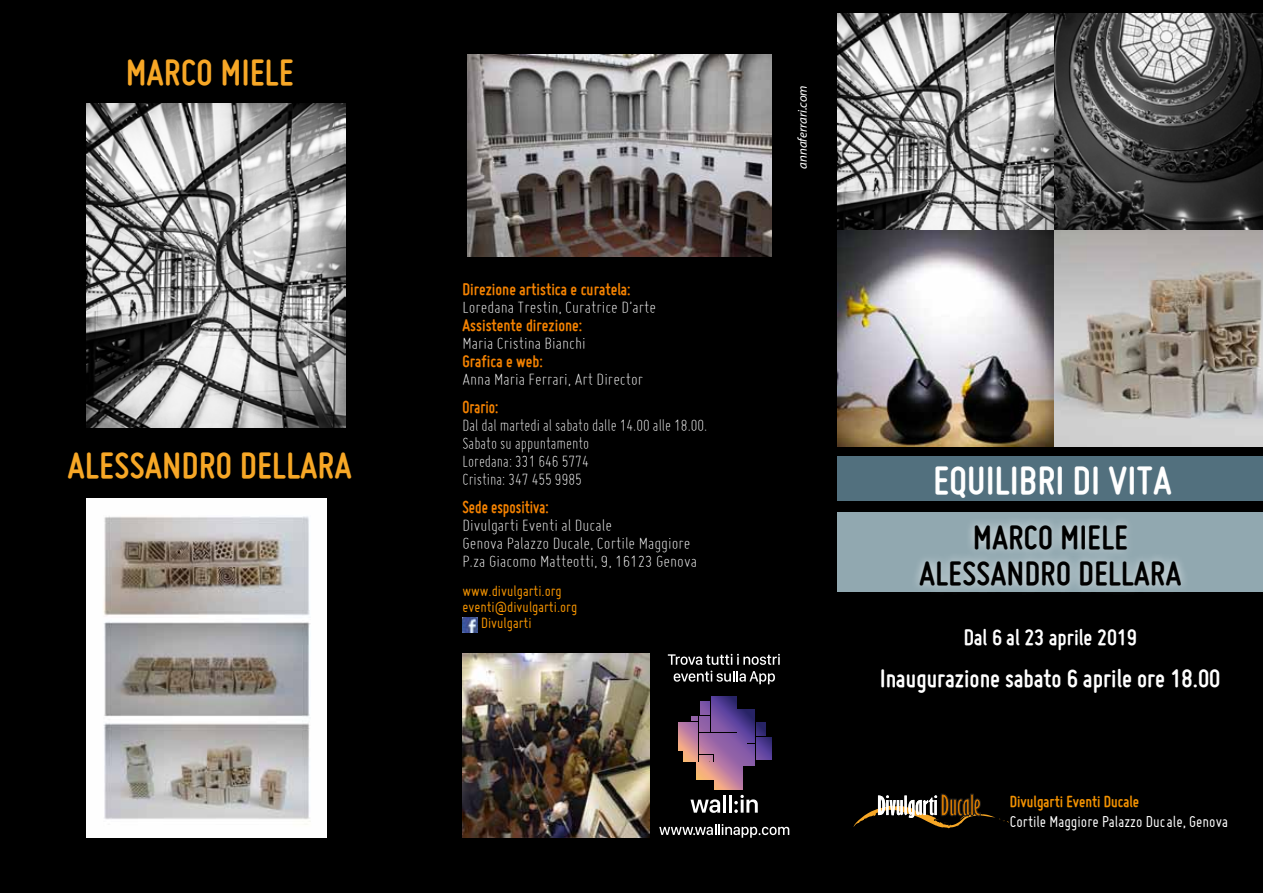
<style>
.page{position:relative;width:1263px;height:893px;background:#000}
.page>*{position:absolute;margin:0;border:0;box-sizing:border-box;transform-origin:0 0}
.t1{font:700 42px "Miso";letter-spacing:.015em;color:#fff}
.t2{font:700 39px "Miso";letter-spacing:.015em;color:#f7a726}
.t3{font:700 36px/36px "Miso";letter-spacing:.015em;color:#000;text-align:right}
.t4{font:700 27px "Miso";color:#fff}
.t5{font:700 24px "Miso";color:#fff}
.t6{font:700 18.75px "Miso";color:#f48200;scale:.9 1}
.t7{font:300 18px/18px "Miso";color:#fff}
.t8{font:300 18px/18px "Miso";color:#fff;scale:.9 1}
.t9{font:700 18px "Miso";color:#f48200}
.t10{font:italic 18px "Myriad Arabic";color:#fff}
.t11{font:17.1px "Miso";color:#fff}
.t12{font:700 17.1px "Miso";color:#f39200}
.t13{font:16.2px "Miso";color:#f39300}
</style>
<div class="page">
<img style="left:468px;top:54px;width:303px;height:202px">
<img style="left:462px;top:654px;width:187px;height:184px">
<img style="left:838px;top:13px;width:425px;height:434px">
<img style="left:86px;top:498px;width:240px;height:340px">
<svg style="left:853px;top:793px;width:156px;height:35px"></svg>
<div style="left:838px;top:512px;width:425px;height:80px;background:#91a8b0"></div>
<div style="left:911px;top:515px;width:279px;height:80px;background:#fff;opacity:.75"></div>
<div style="left:838px;top:456px;width:425px;height:45px;background:#52707e"></div>
<img style="left:462px;top:617px;width:15px;height:15px">
<svg style="left:659px;top:824px;width:130px;height:14px"></svg>
<svg style="left:668px;top:654px;width:112px;height:11px"></svg>
<svg style="left:674px;top:671px;width:101px;height:13px"></svg>
<svg style="left:678px;top:696px;width:93px;height:93px"></svg>
<svg style="left:690px;top:799px;width:30px;height:14px"></svg>
<hr style="left:723px;top:795px;width:3px;height:18px;background:#fff">
<hr style="left:729px;top:795px;width:3px;height:18px;background:#fff">
<svg style="left:734px;top:795px;width:24px;height:18px"></svg>
<img style="left:87px;top:103px;width:259px;height:324px">
<h2 class="t2" style="left:126px;top:51px;width:169px">MARCO MIELE</h2>
<h2 class="t2" style="left:68px;top:444px;width:189px">Alessandro Dellara</h2>
<p class="t9" style="left:462px;top:279px;width:170px">Direzione artistica e curatela:</p>
<p class="t7" style="left:462px;top:298px;width:195px">Loredana Trestin, Curatrice D’arte</p>
<p class="t9" style="left:462px;top:315px;width:121px">Assistente direzione:</p>
<p class="t7" style="left:462px;top:334px;width:125px">Maria Cristina Bianchi</p>
<p class="t9" style="left:462px;top:351px;width:82px">Grafica e web:</p>
<p class="t7" style="left:462px;top:370px;width:182px">Anna Maria Ferrari, Art Director</p>
<p class="t6" style="left:462px;top:396px;width:42px">Orario:</p>
<p class="t8" style="left:462px;top:416px;width:274px">Dal dal martedi al sabato dalle 14.00 alle 18.00.<br>Sabato su appuntamento<br>Loredana: 331 646 5774<br>Cristina: 347 455 9985</p>
<p class="t6" style="left:462px;top:497px;width:97px">Sede espositiva:</p>
<p class="t7" style="left:462px;top:516px;width:236px">Divulgarti Eventi al Ducale<br>Genova Palazzo Ducale, Cortile Maggiore<br>P.za Giacomo Matteotti, 9, 16123 Genova</p>
<p class="t13" style="left:462px;top:582px;width:101px">www.divulgarti.org</p>
<p class="t13" style="left:462px;top:598px;width:116px">eventi@divulgarti.org</p>
<p class="t13" style="left:481px;top:614px;width:52px">Divulgarti</p>
<p class="t10" style="left:790px;top:169px;width:85px;rotate:-90deg">annaferrari.com</p>
<h1 class="t1" style="left:933px;top:456px;width:240px">EQUILIBRI DI VITA</h1>
<h3 class="t3" style="left:919px;top:519px;width:175px">Miele<br>Alessandro Dellara</h3>
<h3 class="t3" style="left:973px;top:519px;width:36px">Marco</h3>
<h3 class="t5" style="left:964px;top:624px;width:175px">Dal 6 al 23 aprile 2019</h3>
<h3 class="t4" style="left:880px;top:663px;width:342px">Inaugurazione sabato 6 aprile ore 18.00</h3>
<p class="t12" style="left:1010px;top:792px;width:131px">Divulgarti Eventi Ducale</p>
<p class="t11" style="left:1010px;top:812px;width:220px">Cortile Maggiore Palazzo Ducale, Genova</p>
</div>
